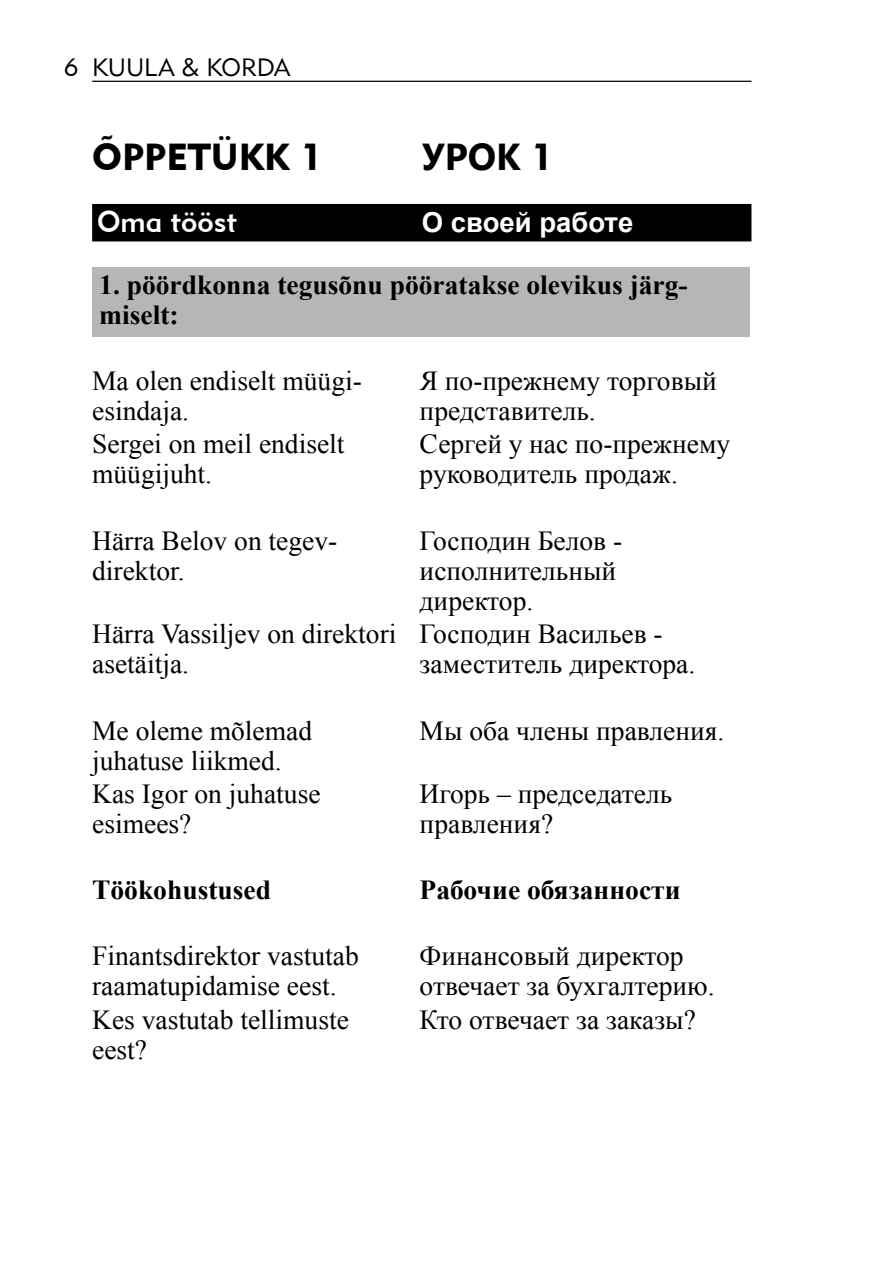
<style>
.page{position:relative;width:872px;height:1276px;background:#fff}
.page>*{position:absolute;margin:0;border:0;box-sizing:border-box;transform-origin:0 0}
.urok{font:37.5px "Geometric 415 BT Black A";color:#000}
.urok-2{font:700 37.5px "Segoe UI";color:#000}
.uroki_pealkiri{font:30px "Geometric 415 BT Medium A";color:#fff}
.põhitekst{font:27.5px/30px "Times New Roman";color:#000}
.Pa8{font:27.5px/30px "Times New Roman";color:#000}
.põhitekst-2{font:700 27.5px/30px "Times New Roman";color:#000}
.Pa8-2{font:700 27.5px "Times New Roman";color:#000}
.uroki_pealkiri-2{font:700 27.5px "Arial";color:#fff}
.t1{font:25px "Geometric 415 BT Lite A";color:#000}
.s1{font-family:"Geometric 415 BT Black A";font-weight:400}
</style>
<div class="page">
<hr style="left:92px;top:81px;width:659px;height:1px;background:#000">
<div style="left:92px;top:267px;width:657px;height:70px;background:#b6b6b6"></div>
<div style="left:92px;top:204px;width:659px;height:37px;background:#000"></div>
<p class="t1" style="left:64px;top:52px;width:16px">6</p>
<p class="t1" style="left:92px;top:52px;width:200px">KUULA &amp; KORDA</p>
<p class="urok" style="left:92px;top:134px;width:232px">ÕPPETÜKK 1</p>
<p class="urok-2" style="left:422px;top:130px;width:133px">УРОК <span class="s1">1</span></p>
<p class="uroki_pealkiri" style="left:97px;top:203px;width:141px">Oma tööst</p>
<p class="uroki_pealkiri-2" style="left:422px;top:204px;width:213px">О своей работе</p>
<p class="põhitekst-2" style="left:99px;top:269px;width:590px">1. pöördkonna tegusõnu pööratakse olevikus järg&shy;miselt:</p>
<p class="põhitekst" style="left:92px;top:365px;width:271px">Ma olen endiselt müügi&shy;esindaja.</p>
<p class="põhitekst" style="left:419px;top:365px;width:299px">Я по-прежнему торговый представитель.</p>
<p class="põhitekst" style="left:92px;top:429px;width:254px">Sergei on meil endiselt müügijuht.</p>
<p class="põhitekst" style="left:419px;top:429px;width:312px">Сергей у нас по-прежнему руководитель продаж.</p>
<p class="põhitekst" style="left:92px;top:525px;width:247px">Härra Belov on tegev&shy;direktor.</p>
<p class="põhitekst" style="left:419px;top:525px;width:204px">Господин Белов - исполнительный директор.</p>
<p class="põhitekst" style="left:92px;top:618px;width:306px">Härra Vassiljev on direktori asetäitja.</p>
<p class="põhitekst" style="left:419px;top:618px;width:277px">Господин Васильев - заместитель директора.</p>
<p class="põhitekst" style="left:92px;top:715px;width:221px">Me oleme mõlemad juhatuse liikmed.</p>
<p class="põhitekst" style="left:419px;top:715px;width:306px">Мы оба члены правления.</p>
<p class="põhitekst" style="left:92px;top:778px;width:230px">Kas Igor on juhatuse esimees?</p>
<p class="põhitekst" style="left:419px;top:778px;width:254px">Игорь – председатель правления?</p>
<p class="Pa8-2" style="left:92px;top:870px;width:180px">Töökohustused</p>
<p class="Pa8-2" style="left:419px;top:870px;width:262px">Рабочие обязанности</p>
<p class="Pa8" style="left:92px;top:940px;width:268px">Finantsdirektor vastutab raamatupidamise eest.</p>
<p class="Pa8" style="left:419px;top:940px;width:296px">Финансовый директор отвечает за бухгалтерию.</p>
<p class="Pa8" style="left:92px;top:1004px;width:258px">Kes vastutab tellimuste eest?</p>
<p class="Pa8" style="left:419px;top:1004px;width:278px">Кто отвечает за заказы?</p>
</div>
